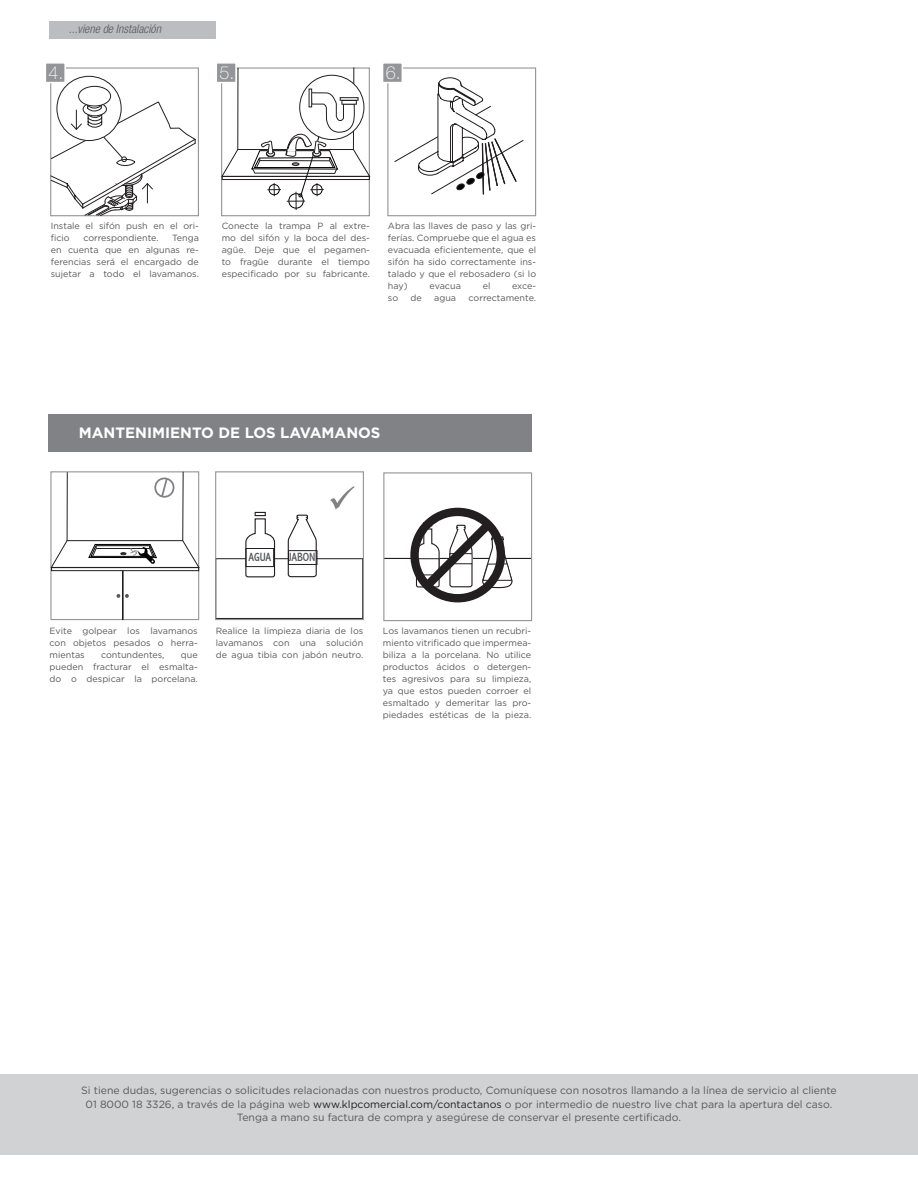
<style>
.page{position:relative;width:918px;height:1188px;background:#fff}
.page>*{position:absolute;margin:0;border:0;box-sizing:border-box;transform-origin:0 0}
.t1{font:100 18px "Helvetica Neue LT Std";color:#fff}
.Títulos{font:700 15px "Gotham";color:#fff}
.t2{font:italic 300 condensed 12px "Helvetica Neue LT Std";color:#57585a}
.t3{font:condensed 12px "Abadi";color:#57585a}
.Cuerpo_de_texto{font:10.5px "Gotham";color:#57585a}
.Cuerpo_de_texto-2{font:9px/12px "Gotham";color:#57585a;text-align:justify}
.s1{color:#231f20}
</style>
<div class="page">
<hr style="left:384px;top:558px;width:147px;height:1px;background:#231f20">
<svg style="left:410px;top:508px;width:103px;height:94px"></svg>
<div style="left:48px;top:414px;width:484px;height:38px;background:#808285"></div>
<div style="left:215px;top:471px;width:149px;height:149px;border:1px solid #939598"></div>
<svg style="left:245px;top:511px;width:72px;height:67px"></svg>
<div style="left:383px;top:472px;width:149px;height:149px;border:1px solid #939598"></div>
<div style="left:50px;top:471px;width:149px;height:149px;border:1px solid #939598"></div>
<div style="left:0;top:1074px;width:918px;height:80px;background:#d1d2d4"></div>
<div style="left:51px;top:567px;width:148px;height:4px;border:1px solid #231f20"></div>
<hr style="left:67px;top:472px;width:1px;height:69px;background:#231f20">
<hr style="left:182px;top:472px;width:1px;height:69px;background:#231f20">
<div style="left:122px;top:571px;width:1px;height:49px;border:1px solid #231f20"></div>
<svg style="left:116px;top:594px;width:13px;height:4px"></svg>
<svg style="left:154px;top:477px;width:21px;height:21px"></svg>
<svg style="left:51px;top:540px;width:149px;height:28px"></svg>
<div style="left:288px;top:550px;width:29px;height:15px;border:1px solid #231f20"></div>
<div style="left:246px;top:548px;width:28px;height:19px;border:1px solid #231f20"></div>
<svg style="left:330px;top:486px;width:25px;height:23px"></svg>
<div style="left:50px;top:67px;width:149px;height:149px;border:1px solid #939598"></div>
<div style="left:387px;top:67px;width:149px;height:149px;border:1px solid #939598"></div>
<div style="left:221px;top:67px;width:149px;height:149px;border:1px solid #939598"></div>
<hr style="left:238px;top:68px;width:1px;height:82px;background:#231f20">
<hr style="left:353px;top:67px;width:1px;height:82px;background:#231f20">
<div style="left:300px;top:75px;width:64px;height:64px;background:#fff;border-radius:50%"></div>
<div style="left:45px;top:62px;width:21px;height:21px;background:#939598;border:2px solid #fff"></div>
<div style="left:382px;top:62px;width:21px;height:21px;background:#939598;border:2px solid #fff"></div>
<div style="left:216px;top:62px;width:21px;height:21px;background:#939598;border:2px solid #fff"></div>
<div style="left:50px;top:21px;width:166px;height:17px;background:#bcbdc0"></div>
<div style="left:78px;top:86px;width:33px;height:20px;border:1px solid #231f20;border-radius:50%"></div>
<svg style="left:50px;top:97px;width:146px;height:120px"></svg>
<svg style="left:221px;top:89px;width:149px;height:121px"></svg>
<svg style="left:394px;top:77px;width:130px;height:118px"></svg>
<p class="t2" style="left:69px;top:22px;width:94px">...viene de Instalación</p>
<p class="t1" style="left:49px;top:62px;width:17px">4.</p>
<p class="t1" style="left:220px;top:62px;width:17px">5.</p>
<p class="t1" style="left:386px;top:62px;width:17px">6.</p>
<p class="Cuerpo_de_texto-2" style="left:51px;top:220px;width:150px">Instale el sifón push en el ori&shy;ficio</p>
<p class="Cuerpo_de_texto-2" style="left:83px;top:232px;width:77px">correspondiente.</p>
<p class="Cuerpo_de_texto-2" style="left:51px;top:232px;width:150px;text-indent:121px">Tenga en cuenta que en algunas re&shy;ferencias será el encargado de sujetar a todo el lavamanos.</p>
<p class="Cuerpo_de_texto-2" style="left:222px;top:220px;width:150px">Conecte la trampa P al extre&shy;mo del sifón y la boca del des&shy;agüe. Deje que el pegamen&shy;to fragüe durante el tiempo especificado por su fabricante.</p>
<p class="Cuerpo_de_texto-2" style="left:388px;top:220px;width:150px">Abra las llaves de paso y las gri&shy;ferías. Compruebe que el agua es evacuada eficientemente, que el sifón ha sido correctamente ins&shy;talado y que el rebosadero (si lo</p>
<p class="Cuerpo_de_texto-2" style="left:388px;top:280px;width:21px">hay)</p>
<p class="Cuerpo_de_texto-2" style="left:430px;top:280px;width:33px">evacua</p>
<p class="Cuerpo_de_texto-2" style="left:483px;top:280px;width:9px">el</p>
<p class="Cuerpo_de_texto-2" style="left:512px;top:280px;width:25px">exce-</p>
<p class="Cuerpo_de_texto-2" style="left:388px;top:292px;width:12px">so</p>
<p class="Cuerpo_de_texto-2" style="left:411px;top:292px;width:13px">de</p>
<p class="Cuerpo_de_texto-2" style="left:434px;top:292px;width:23px">agua</p>
<p class="Cuerpo_de_texto-2" style="left:469px;top:292px;width:69px">correctamente.</p>
<p class="Títulos" style="left:79px;top:423px;width:303px">MANTENIMIENTO DE LOS LAVAMANOS</p>
<p class="t3" style="left:249px;top:550px;width:24px">AGUA</p>
<p class="t3" style="left:289px;top:550px;width:28px">JABON</p>
<p class="Cuerpo_de_texto-2" style="left:50px;top:625px;width:150px">Evite golpear los lavamanos con objetos pesados o herra&shy;mientas</p>
<p class="Cuerpo_de_texto-2" style="left:101px;top:649px;width:65px">contundentes,</p>
<p class="Cuerpo_de_texto-2" style="left:50px;top:649px;width:150px;text-indent:131px">que pueden fracturar el esmalta&shy;do o despicar la porcelana.</p>
<p class="Cuerpo_de_texto-2" style="left:216px;top:625px;width:149px">Realice la limpieza diaria de los lavamanos con una solución de agua tibia con jabón neutro.</p>
<p class="Cuerpo_de_texto-2" style="left:383px;top:625px;width:150px">Los lavamanos tienen un recubri&shy;miento vitrificado que impermea&shy;biliza a la porcelana. No utilice productos ácidos o detergen&shy;tes agresivos para su limpieza, ya que estos pueden corroer el esmaltado y demeritar las pro&shy;piedades estéticas de la pieza.</p>
<p class="Cuerpo_de_texto" style="left:81px;top:1084px;width:757px">Si tiene dudas, sugerencias o solicitudes relacionadas con nuestros producto, Comuníquese con nosotros llamando a la línea de servicio al cliente</p>
<p class="Cuerpo_de_texto" style="left:86px;top:1097px;width:748px">01 8000 18 3326, a través de la página web <span class="s1">www.klpcomercial.com/contactanos</span> o por intermedio de nuestro live chat para la apertura del caso.</p>
<p class="Cuerpo_de_texto" style="left:237px;top:1111px;width:446px">Tenga a mano su factura de compra y asegúrese de conservar el presente certificado.</p>
</div>
